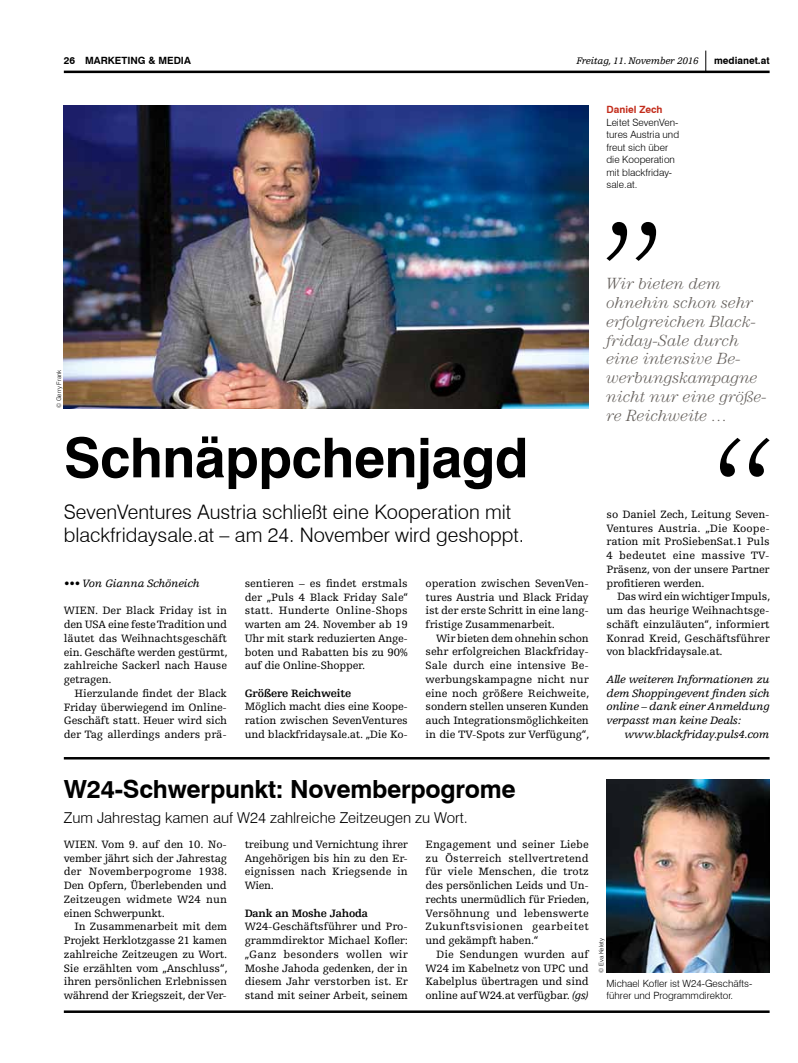
<style>
.page{position:relative;width:798px;height:1063px;background:#fff}
.page>*{position:absolute;margin:0;border:0;box-sizing:border-box;transform-origin:0 0}
.t1{font:700 55px "Swiss 721 BT";letter-spacing:-.01em;color:#000}
.t2{font:700 25px "Swiss 721 BT";letter-spacing:-.01em;color:#000}
.t3{font:300 20px/22.5px "Swiss 721 BT";color:#000}
.t4{font:italic 300 16.25px/18.8px "Century Std";color:#65605c}
.t5{font:300 15px "Swiss 721 BT";color:#000}
.t6{font:11.25px/13.8px "Egyptienne FLT Std";letter-spacing:-.015em;color:#000;text-align:justify}
.t7{font:italic 11.25px/13.8px "Egyptienne FLT Std";letter-spacing:-.02em;color:#000;text-align:justify}
.t8{font:700 11.25px "Egyptienne FLT Std";letter-spacing:-.02em;color:#000}
.t9{font:300 10px/12.5px "Swiss 721 BT";color:#000}
.t10{font:700 10px "Swiss 721 BT";color:#000}
.t11{font:italic 10px "Egyptienne FLT Std";letter-spacing:-.02em;color:#000}
.t12{font:700 10px "Swiss 721 BT";color:#c32d1c}
.t13{font:300 6.25px "Swiss 721 BT";color:#000}
.s1{font-style:italic}
</style>
<div class="page">
<svg style="left:705px;top:51px;width:1px;height:20px"></svg>
<hr style="left:64px;top:71px;width:705px;height:2px;background:#000">
<hr style="left:64px;top:1010px;width:705px;height:3px;background:#000">
<svg style="left:606px;top:222px;width:50px;height:39px"></svg>
<svg style="left:720px;top:438px;width:49px;height:39px"></svg>
<img style="left:606px;top:779px;width:163px;height:194px">
<img style="left:64px;top:106px;width:524px;height:302px">
<hr style="left:64px;top:757px;width:705px;height:3px;background:#000">
<p class="t10" style="left:64px;top:55px;width:128px">26 Marketing &amp; Media</p>
<p class="t11" style="left:576px;top:56px;width:124px">Freitag, 11. November 2016</p>
<p class="t12" style="left:606px;top:104px;width:58px">Daniel Zech</p>
<p class="t9" style="left:606px;top:116px;width:74px">Leitet SevenVen&shy;tures Austria und freut sich über die Kooperation mit blackfriday&shy;sale.at.</p>
<p class="t10" style="left:713px;top:55px;width:57px">medianet.at</p>
<p class="t13" style="left:55px;top:408px;width:40px;rotate:-90deg">© Gerry Frank</p>
<h1 class="t1" style="left:64px;top:424px;width:466px">Schnäppchenjagd</h1>
<h3 class="t3" style="left:64px;top:501px;width:461px">SevenVentures Austria schließt eine Kooperation mit blackfridaysale.at – am 24. November wird geshoppt.</h3>
<p class="t7" style="left:64px;top:576px;width:137px">••• Von Gianna Schöneich</p>
<p class="t6" style="left:64px;top:604px;width:165px">WIEN. Der Black Friday ist in den USA eine feste Tradition und läutet das Weihnachtsgeschäft ein. Geschäfte werden gestürmt, zahlreiche Sackerl nach Hause getragen.</p>
<p class="t6" style="left:64px;top:686px;width:165px;text-indent:11px">Hierzulande findet der Black Friday überwiegend im Online-Geschäft statt. Heuer wird sich der Tag allerdings anders prä-</p>
<p class="t6" style="left:244px;top:576px;width:165px">sentieren – es findet erstmals der „Puls 4 Black Friday Sale“ statt. Hunderte Online-Shops warten am 24. November ab 19<br>Uhr mit stark reduzierten Ange&shy;boten und Rabatten bis zu 90% auf die Online-Shopper.</p>
<p class="t8" style="left:244px;top:687px;width:108px">Größere Reichweite</p>
<p class="t6" style="left:244px;top:700px;width:164px">Möglich macht dies eine Koope&shy;ration zwischen SevenVentures und blackfridaysale.at. „Die Ko-</p>
<p class="t6" style="left:425px;top:576px;width:165px">operation zwischen SevenVen&shy;tures Austria und Black Friday ist der erste Schritt in eine lang&shy;fristige Zusammenarbeit.</p>
<p class="t6" style="left:425px;top:631px;width:165px;text-indent:11px">Wir bieten dem ohnehin schon sehr erfolgreichen Blackfriday-Sale durch eine intensive Be&shy;werbungskampagne nicht nur eine noch größere Reichweite, sondern stellen unseren Kunden auch Integrationsmöglichkeiten in die TV-Spots zur Verfügung“,</p>
<h3 class="t4" style="left:606px;top:274px;width:162px">Wir bieten dem ohnehin schon sehr erfolgreichen Black&shy;friday-Sale durch eine intensive Be&shy;werbungskampagne nicht nur eine größe&shy;re Reichweite …</h3>
<p class="t6" style="left:606px;top:508px;width:165px">so Daniel Zech, Leitung Seven-Ventures Austria. „Die Koope&shy;ration mit ProSiebenSat.1 Puls 4 bedeutet eine massive TV-Präsenz, von der unsere Partner profitieren werden.</p>
<p class="t6" style="left:606px;top:590px;width:165px;text-indent:11px">Das wird ein wichtiger Impuls, um das heurige Weihnachtsge&shy;schäft einzuläuten“, informiert Konrad Kreid, Geschäftsführer von blackfridaysale.at.</p>
<p class="t7" style="left:606px;top:673px;width:165px">Alle weiteren Informationen zu dem Shoppingevent finden sich online – dank einer Anmeldung verpasst man keine Deals:</p>
<p class="t7" style="left:624px;top:728px;width:146px">www.blackfriday.puls4.com</p>
<h2 class="t2" style="left:64px;top:774px;width:453px">W24-Schwerpunkt: Novemberpogrome</h2>
<h3 class="t5" style="left:64px;top:808px;width:405px">Zum Jahrestag kamen auf W24 zahlreiche Zeitzeugen zu Wort.</h3>
<p class="t6" style="left:64px;top:838px;width:165px">WIEN. Vom 9. auf den 10. No&shy;vember jährt sich der Jahrestag der Novemberpogrome 1938.<br>Den Opfern, Überlebenden und Zeitzeugen widmete W24 nun einen Schwerpunkt.</p>
<p class="t6" style="left:64px;top:920px;width:165px;text-indent:11px">In Zusammenarbeit mit dem Projekt Herklotzgasse 21 kamen zahlreiche Zeitzeugen zu Wort.<br>Sie erzählten vom „Anschluss“, ihren persönlichen Erlebnissen während der Kriegszeit, der Ver-</p>
<p class="t6" style="left:244px;top:838px;width:165px">treibung und Vernichtung ihrer Angehörigen bis hin zu den Er&shy;eignissen nach Kriegsende in Wien.</p>
<p class="t8" style="left:244px;top:907px;width:125px">Dank an Moshe Jahoda</p>
<p class="t6" style="left:244px;top:920px;width:165px">W24-Geschäftsführer und Pro&shy;grammdirektor Michael Kofler: „Ganz besonders wollen wir Moshe Jahoda gedenken, der in diesem Jahr verstorben ist. Er stand mit seiner Arbeit, seinem</p>
<p class="t6" style="left:425px;top:838px;width:165px">Engagement und seiner Liebe zu Österreich stellvertretend für viele Menschen, die trotz des persönlichen Leids und Un&shy;rechts unermüdlich für Frieden, Versöhnung und lebenswerte Zukunftsvisionen gearbeitet und gekämpft haben.“</p>
<p class="t6" style="left:425px;top:948px;width:165px;text-indent:11px">Die Sendungen wurden auf W24 im Kabelnetz von UPC und Kabelplus übertragen und sind online auf W24.at verfügbar. <span class="s1">(gs)</span></p>
<p class="t13" style="left:597px;top:973px;width:36px;rotate:-90deg">© Eva Kelety</p>
<p class="t9" style="left:606px;top:977px;width:146px">Michael Kofler ist W24-Geschäfts&shy;führer und Programmdirektor.</p>
</div>
